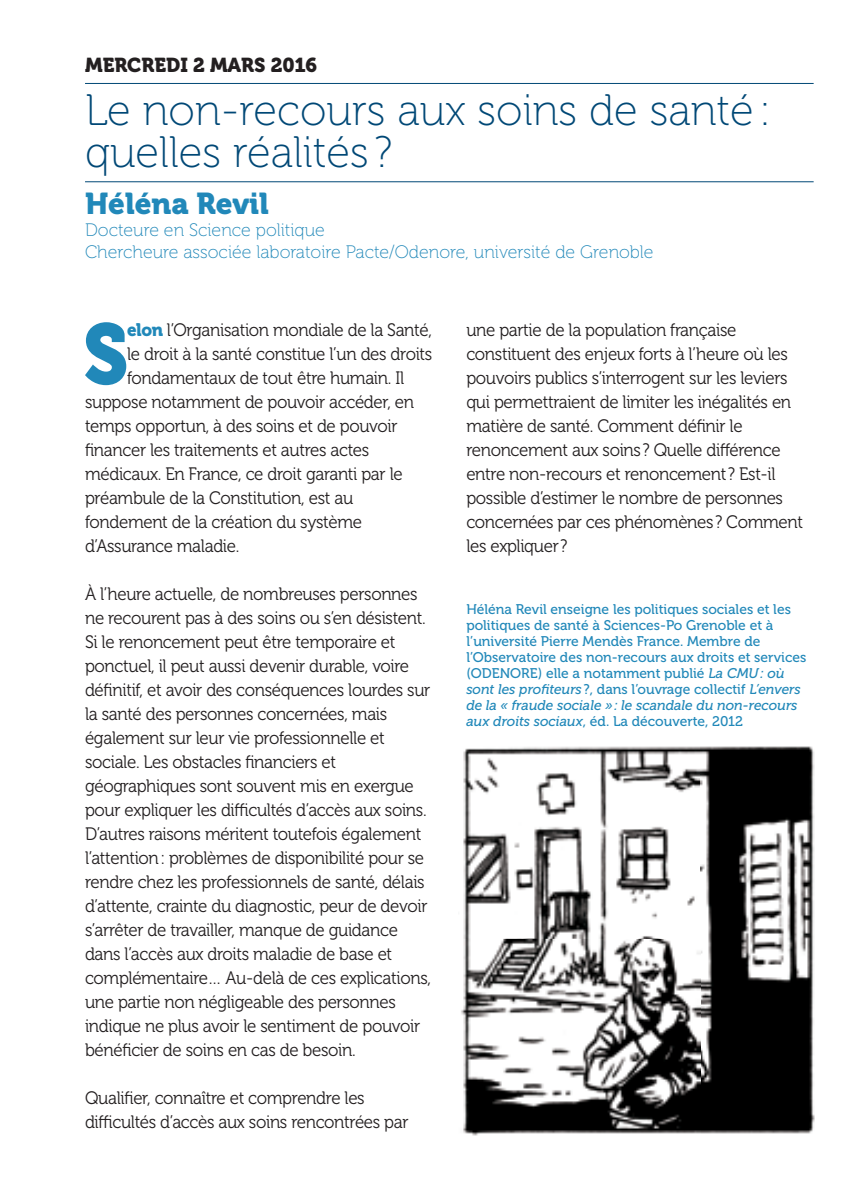
<style>
.page{position:relative;width:842px;height:1191px;background:#fff}
.page>*{position:absolute;margin:0;border:0;box-sizing:border-box;transform-origin:0 0}
.t1{font:85.2px "Museo 900";color:#2188b9;scale:.94 1}
.t2{font:44px/42px "Museo 100";color:#004876}
.t3{font:30px "Museo 900";color:#2188b9}
.t4{font:20px "Museo 900";color:#231f20}
.t5{font:18px/24px "Museo 300";letter-spacing:-.02em;color:#231f20;scale:.94 1}
.t6{font:18px/21.6px "Museo 100";color:#2188b9}
.t7{font:14px/16px "Museo 500";color:#2188b9}
.s1{font-family:"Museo 900";color:#2188b9}
.s2{font-style:italic}
</style>
<div class="page">
<hr style="left:85px;top:83px;width:729px;height:1px;background:#004876">
<hr style="left:85px;top:181px;width:729px;height:1px;background:#004876">
<img style="left:461px;top:746px;width:354px;height:390px">
<p class="t4" style="left:85px;top:53px;width:234px">MERCREDI 2 MARS 2016</p>
<h2 class="t2" style="left:85px;top:90px;width:687px">Le non-recours aux soins de santé : quelles réalités ?</h2>
<h3 class="t3" style="left:85px;top:187px;width:185px">Héléna Revil</h3>
<p class="t6" style="left:85px;top:219px;width:570px">Docteure en Science politique<br>Chercheure associée laboratoire Pacte/Odenore, université de Grenoble</p>
<h1 class="t1" style="left:83px;top:306px;width:50px">S</h1>
<p class="t5" style="left:127px;top:318px;width:326px"><span class="s1">elon</span> l’Organisation mondiale de la Santé,</p>
<p class="t5" style="left:127px;top:342px;width:326px">le droit à la santé constitue l’un des droits</p>
<p class="t5" style="left:127px;top:366px;width:296px">fondamentaux de tout être humain. Il</p>
<p class="t5" style="left:85px;top:390px;width:352px">suppose notamment de pouvoir accéder, en</p>
<p class="t5" style="left:85px;top:414px;width:334px">temps opportun, à des soins et de pouvoir</p>
<p class="t5" style="left:85px;top:438px;width:304px">financer les traitements et autres actes</p>
<p class="t5" style="left:85px;top:462px;width:339px">médicaux. En France, ce droit garanti par le</p>
<p class="t5" style="left:85px;top:486px;width:287px">préambule de la Constitution, est au</p>
<p class="t5" style="left:85px;top:510px;width:296px">fondement de la création du système</p>
<p class="t5" style="left:85px;top:534px;width:166px">d’Assurance maladie.</p>
<p class="t5" style="left:85px;top:582px;width:370px">À l’heure actuelle, de nombreuses personnes ne recourent pas à des soins ou s’en désistent.<br>Si le renoncement peut être temporaire et ponctuel, il peut aussi devenir durable, voire définitif, et avoir des conséquences lourdes sur la santé des personnes concernées, mais également sur leur vie professionnelle et sociale. Les obstacles financiers et géographiques sont souvent mis en exergue pour expliquer les difficultés d’accès aux soins.<br>D’autres raisons méritent toutefois également l’attention : problèmes de disponibilité pour se rendre chez les professionnels de santé, délais d’attente, crainte du diagnostic, peur de devoir s’arrêter de travailler, manque de guidance dans l’accès aux droits maladie de base et complémentaire… Au-delà de ces explications, une partie non négligeable des personnes indique ne plus avoir le sentiment de pouvoir bénéficier de soins en cas de besoin.</p>
<p class="t5" style="left:85px;top:1086px;width:346px">Qualifier, connaître et comprendre les difficultés d’accès aux soins rencontrées par</p>
<p class="t5" style="left:466px;top:318px;width:360px">une partie de la population française constituent des enjeux forts à l’heure où les pouvoirs publics s’interrogent sur les leviers qui permettraient de limiter les inégalités en matière de santé. Comment définir le renoncement aux soins ? Quelle différence entre non-recours et renoncement ? Est-il possible d’estimer le nombre de personnes concernées par ces phénomènes ? Comment les expliquer ?</p>
<p class="t7" style="left:466px;top:601px;width:341px">Héléna Revil enseigne les politiques sociales et les politiques de santé à Sciences-Po Grenoble et à l’université Pierre Mendès France. Membre de l’Observatoire des non-recours aux droits et services (ODENORE) elle a notamment publié <span class="s2">La CMU : où sont les profiteurs</span> ?, dans l’ouvrage collectif <span class="s2">L’envers de la « fraude sociale » : le scandale du non-recours aux droits sociaux</span>, éd. La découverte, 2012</p>
</div>
